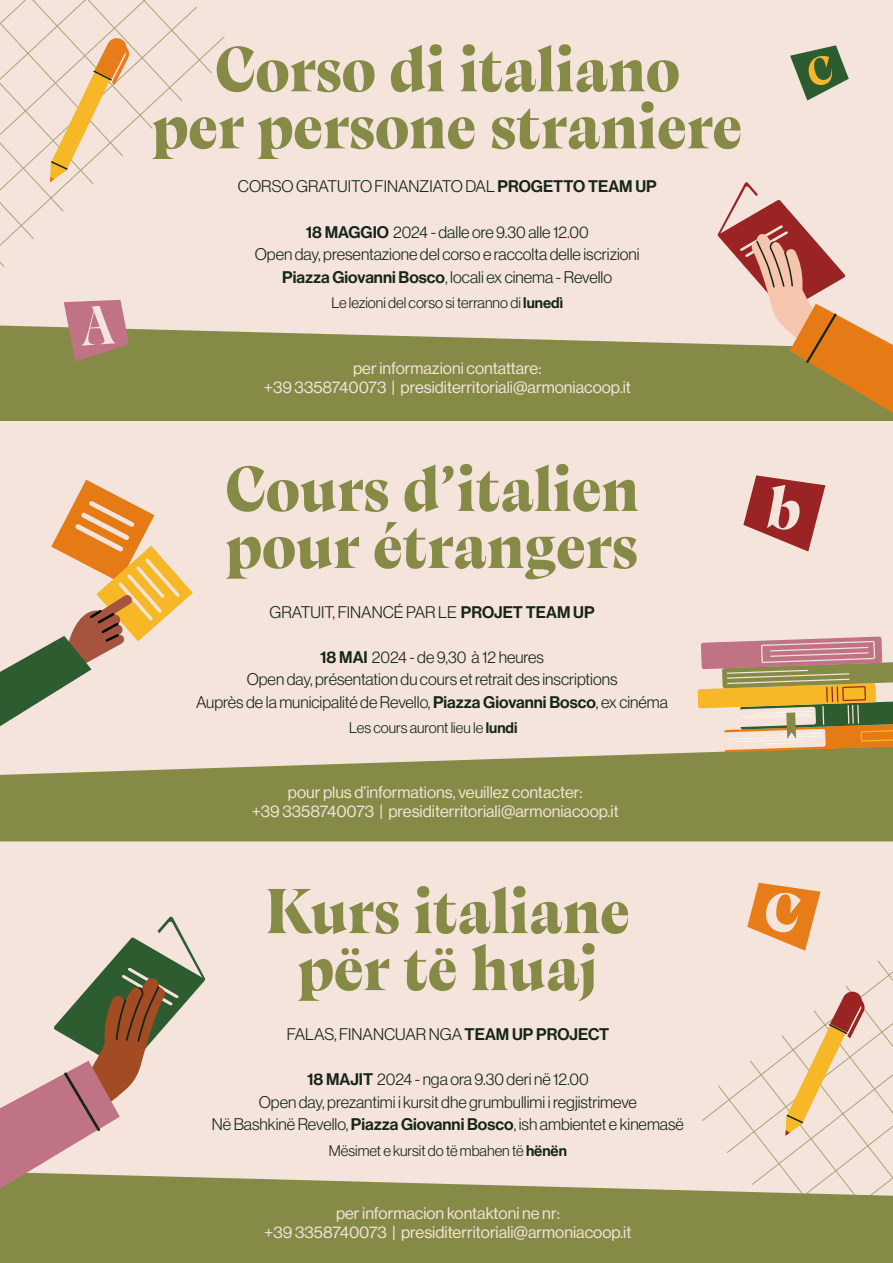
<style>
.page{position:relative;width:893px;height:1263px;background:#fff}
.page>*{position:absolute;margin:0;border:0;box-sizing:border-box;transform-origin:0 0}
.t1{font:900 63px/57px "Calvino Grande";color:#868a47;text-align:center}
.t2{font:300 16.5px/22.5px "Neue Haas Display";color:#16251a;text-align:center}
.t3{font:16.5px/19.5px "Neue Haas Display";color:#f4e4db;text-align:center}
.t4{font:300 15px "Neue Haas Display";color:#16251a}
.s1{font-family:"Neue Haas Display Mediu";font-weight:400}
</style>
<div class="page">
<div style="left:0;top:420px;width:893px;height:843px;background:#f4e4db"></div>
<svg style="left:0;top:480px;width:193px;height:246px"></svg>
<svg style="left:0;top:752px;width:893px;height:89px;background:#919356"></svg>
<svg style="left:698px;top:636px;width:195px;height:116px"></svg>
<svg style="left:743px;top:475px;width:82px;height:76px"></svg>
<div style="left:0;top:0;width:893px;height:421px;background:#f4e4db"></div>
<svg style="left:0;top:326px;width:893px;height:95px;background:#909254"></svg>
<svg style="left:0;top:0;width:213px;height:267px"></svg>
<svg style="left:718px;top:182px;width:175px;height:231px"></svg>
<svg style="left:790px;top:45px;width:59px;height:56px"></svg>
<svg style="left:64px;top:300px;width:65px;height:62px;background:#bd8986"></svg>
<div style="left:0;top:1177px;width:893px;height:86px;background:#868a47"></div>
<svg style="left:701px;top:883px;width:192px;height:334px"></svg>
<svg style="left:0;top:916px;width:205px;height:273px"></svg>
<h1 class="t1" style="left:153px;top:35px;width:591px">Corso di italiano<br>per persone straniere</h1>
<p class="t2" style="left:238px;top:175px;width:420px">CORSO GRATUITO FINANZIATO DAL <span class="s1">PROGETTO TEAM UP</span></p>
<p class="t2" style="left:255px;top:221px;width:386px"><span class="s1">18 MAGGIO</span> 2024 - dalle ore 9.30 alle 12.00<br>Open day, presentazione del corso e raccolta delle iscrizioni<br><span class="s1">Piazza Giovanni Bosco</span>, locali ex cinema - Revello</p>
<p class="t4" style="left:331px;top:295px;width:233px">Le lezioni del corso si terranno di <span class="s1">lunedì</span></p>
<p class="t3" style="left:264px;top:358px;width:369px">per informazioni contattare:<br>+39 3358740073 | presiditerritoriali@armoniacoop.it</p>
<h1 class="t1" style="left:225px;top:455px;width:415px;text-align:left">Cours d’italien pour étrangers</h1>
<p class="t2" style="left:270px;top:600px;width:327px">GRATUIT, FINANCÉ PAR LE <span class="s1">PROJET TEAM UP</span></p>
<p class="t2" style="left:196px;top:645px;width:473px"><span class="s1">18 MAI</span> 2024 - de 9,30 à 12 heures<br>Open day, présentation du cours et retrait des inscriptions<br>Auprès de la municipalité de Revello, <span class="s1">Piazza Giovanni Bosco</span>, ex cinéma</p>
<p class="t4" style="left:349px;top:719px;width:170px">Les cours auront lieu le <span class="s1">lundi</span></p>
<p class="t3" style="left:252px;top:782px;width:369px">pour plus d’informations, veuillez contacter:<br>+39 3358740073 | presiditerritoriali@armoniacoop.it</p>
<h1 class="t1" style="left:266px;top:877px;width:365px">Kurs italiane për të huaj</h1>
<p class="t2" style="left:287px;top:1023px;width:324px">FALAS, FINANCUAR NGA <span class="s1">TEAM UP PROJECT</span></p>
<p class="t2" style="left:212px;top:1068px;width:474px"><span class="s1">18 MAJIT</span> 2024 - nga ora 9.30 deri në 12.00<br>Open day, prezantimi i kursit dhe grumbullimi i regjistrimeve<br>Në Bashkinë Revello, <span class="s1">Piazza Giovanni Bosco</span>, ish ambientet e kinemasë</p>
<p class="t4" style="left:329px;top:1142px;width:240px">Mësimet e kursit do të mbahen të <span class="s1">hënën</span></p>
<p class="t3" style="left:264px;top:1203px;width:369px">per informacion kontaktoni ne nr:<br>+39 3358740073 | presiditerritoriali@armoniacoop.it</p>
</div>
